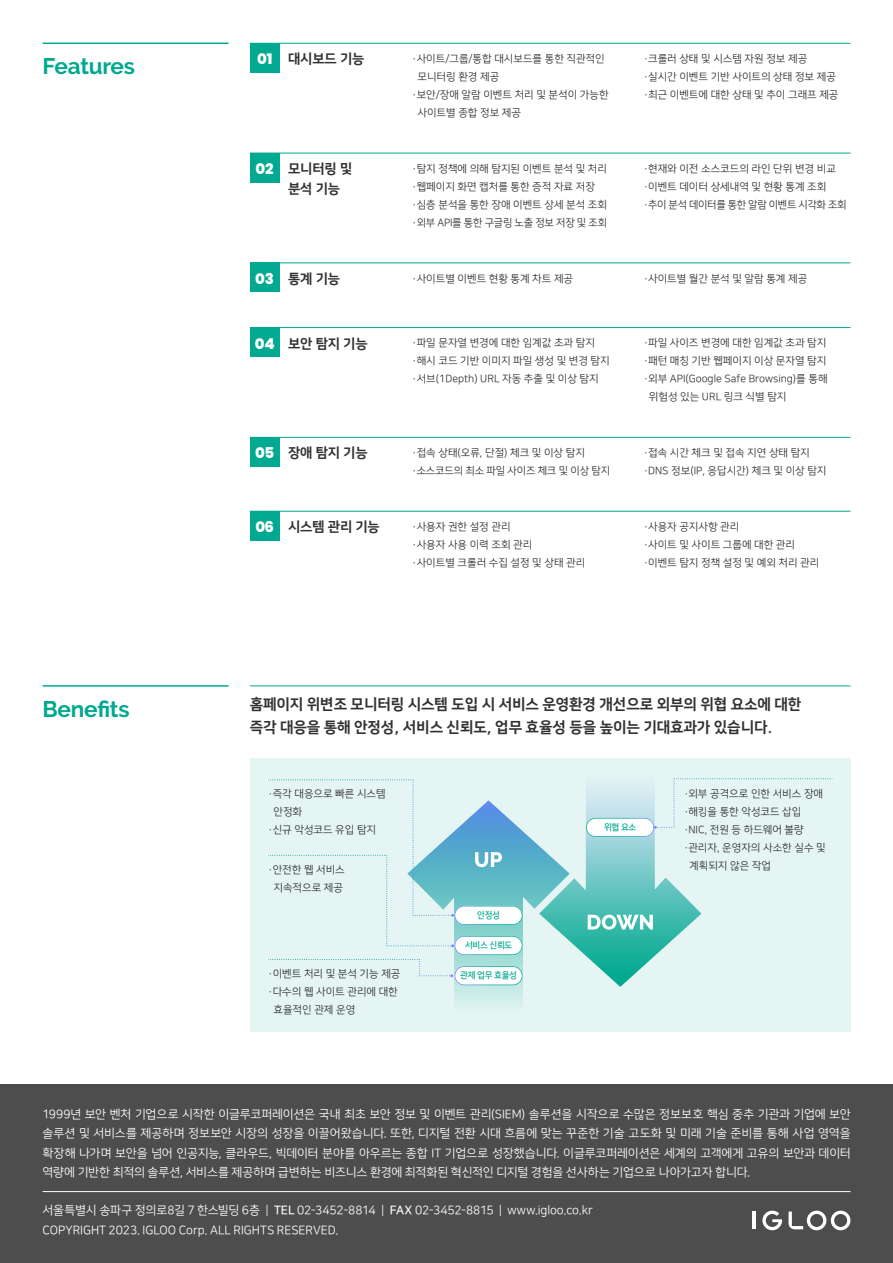
<style>
.page{position:relative;width:893px;height:1263px;background:#fff}
.page>*{position:absolute;margin:0;border:0;box-sizing:border-box;transform-origin:0 0}
.t1{font:700 22.5px "Raleway";letter-spacing:-.01em;color:#00a98f}
.t2{font:15px/22.5px "Nanum Square OTFEB";letter-spacing:-.01em;color:#323232}
.t3{font:13.5px/19.5px "Nanum Square OTFEB";letter-spacing:-.01em;color:#323232}
.t4{font:12px/19.5px "Nanum Square OTFR";letter-spacing:-.005em;color:#fff}
.t5{font:10.5px/18px "Nanum Square OTFR";color:#323232}
.t6{font:9px "Nanum Square OTFB";letter-spacing:-.03em;color:#00a98f;scale:.95 1}
.s1{font-family:"Poppins";font-weight:800;font-size:15px;color:#fff}
.s2{font-family:"Nanum Square OTFB"}
</style>
<div class="page">
<div style="left:0;top:1084px;width:893px;height:179px;background:#4d4d4d"></div>
<hr style="left:753px;top:1211px;width:3px;height:18px;background:#fff">
<svg style="left:789px;top:1210px;width:61px;height:20px"></svg>
<svg style="left:762px;top:1210px;width:20px;height:20px"></svg>
<hr style="left:43px;top:43px;width:186px;height:1px;background:#00a98f">
<hr style="left:43px;top:1191px;width:807px;height:1px;background:#fff">
<hr style="left:43px;top:685px;width:186px;height:2px;background:#00a98f">
<hr style="left:250px;top:685px;width:600px;height:1px;background:#00a98f">
<hr style="left:250px;top:437px;width:600px;height:1px;background:#00a98f">
<div style="left:250px;top:437px;width:30px;height:30px;background:#00a98f"></div>
<hr style="left:250px;top:327px;width:600px;height:1px;background:#00a98f">
<div style="left:250px;top:327px;width:30px;height:30px;background:#00a98f"></div>
<hr style="left:250px;top:262px;width:600px;height:1px;background:#00a98f">
<div style="left:250px;top:262px;width:30px;height:30px;background:#00a98f"></div>
<hr style="left:250px;top:153px;width:600px;height:1px;background:#00a98f">
<div style="left:250px;top:153px;width:30px;height:29px;background:#00a98f"></div>
<hr style="left:250px;top:43px;width:600px;height:1px;background:#00a98f">
<div style="left:250px;top:43px;width:30px;height:30px;background:#00a98f"></div>
<hr style="left:250px;top:511px;width:600px;height:1px;background:#00a98f">
<div style="left:250px;top:511px;width:30px;height:30px;background:#00a98f"></div>
<div style="left:250px;top:758px;width:600px;height:273px;background:#e5f5f3"></div>
<svg style="left:268px;top:778px;width:565px;height:226px"></svg>
<h1 class="t1" style="left:43px;top:53px;width:94px">Features</h1>
<p class="t3" style="left:257px;top:49px;width:109px"><span class="s1">01</span> 대시보드 기능</p>
<p class="t3" style="left:288px;top:159px;width:66px;text-indent:-32px"><span class="s1">02</span> 모니터링 및 분석 기능</p>
<p class="t5" style="left:412px;top:50px;width:194px">·사이트/그룹/통합 대시보드를 통한 직관적인</p>
<p class="t5" style="left:418px;top:68px;width:83px">모니터링 환경 제공</p>
<p class="t5" style="left:412px;top:86px;width:198px">·보안/장애 알람 이벤트 처리 및 분석이 가능한</p>
<p class="t5" style="left:418px;top:104px;width:105px">사이트별 종합 정보 제공</p>
<p class="t5" style="left:644px;top:50px;width:196px">·크롤러 상태 및 시스템 자원 정보 제공 ·실시간 이벤트 기반 사이트의 상태 정보 제공 ·최근 이벤트에 대한 상태 및 추이 그래프 제공</p>
<p class="t5" style="left:412px;top:160px;width:196px">·탐지 정책에 의해 탐지된 이벤트 분석 및 처리 ·웹페이지 화면 캡처를 통한 증적 자료 저장 ·심층 분석을 통한 장애 이벤트 상세 분석 조회 ·외부 API를 통한 구글링 노출 정보 저장 및 조회</p>
<p class="t5" style="left:644px;top:160px;width:204px">·현재와 이전 소스코드의 라인 단위 변경 비교 ·이벤트 데이터 상세내역 및 현황 통계 조회 ·추이 분석 데이터를 통한 알람 이벤트 시각화 조회</p>
<p class="t3" style="left:255px;top:269px;width:86px"><span class="s1">03</span> 통계 기능</p>
<p class="t5" style="left:412px;top:270px;width:162px">·사이트별 이벤트 현황 통계 차트 제공</p>
<p class="t5" style="left:644px;top:270px;width:165px">·사이트별 월간 분석 및 알람 통계 제공</p>
<p class="t3" style="left:255px;top:334px;width:114px"><span class="s1">04</span> 보안 탐지 기능</p>
<p class="t5" style="left:412px;top:334px;width:199px">·파일 문자열 변경에 대한 임계값 초과 탐지 ·해시 코드 기반 이미지 파일 생성 및 변경 탐지 ·서브(1Depth) URL 자동 추출 및 이상 탐지</p>
<p class="t5" style="left:644px;top:334px;width:184px">·파일 사이즈 변경에 대한 임계값 초과 탐지</p>
<p class="t5" style="left:644px;top:352px;width:184px">·패턴 매칭 기반 웹페이지 이상 문자열 탐지</p>
<p class="t5" style="left:644px;top:370px;width:185px">·외부 API(Google Safe Browsing)를 통해</p>
<p class="t5" style="left:649px;top:388px;width:139px">위험성 있는 URL 링크 식별 탐지</p>
<p class="t3" style="left:255px;top:443px;width:114px"><span class="s1">05</span> 장애 탐지 기능</p>
<p class="t5" style="left:412px;top:444px;width:199px">·접속 상태(오류, 단절) 체크 및 이상 탐지 ·소스코드의 최소 파일 사이즈 체크 및 이상 탐지</p>
<p class="t5" style="left:644px;top:444px;width:184px">·접속 시간 체크 및 접속 지연 상태 탐지 ·DNS 정보(IP, 응답시간) 체크 및 이상 탐지</p>
<p class="t3" style="left:255px;top:517px;width:126px"><span class="s1">06</span> 시스템 관리 기능</p>
<p class="t5" style="left:412px;top:518px;width:175px">·사용자 권한 설정 관리<br>·사용자 사용 이력 조회 관리<br>·사이트별 크롤러 수집 설정 및 상태 관리</p>
<p class="t5" style="left:644px;top:518px;width:177px">·사용자 공지사항 관리<br>·사이트 및 사이트 그룹에 대한 관리 ·이벤트 탐지 정책 설정 및 예외 처리 관리</p>
<h1 class="t1" style="left:43px;top:696px;width:89px">Benefits</h1>
<h2 class="t2" style="left:250px;top:693px;width:553px">홈페이지 위변조 모니터링 시스템 도입 시 서비스 운영환경 개선으로 외부의 위협 요소에 대한 즉각 대응을 통해 안정성, 서비스 신뢰도, 업무 효율성 등을 높이는 기대효과가 있습니다.</h2>
<p class="t5" style="left:268px;top:784px;width:119px">·즉각 대응으로 빠른 시스템</p>
<p class="t5" style="left:274px;top:802px;width:30px">안정화</p>
<p class="t5" style="left:268px;top:820px;width:109px">·신규 악성코드 유입 탐지</p>
<p class="t5" style="left:268px;top:861px;width:78px;text-align:center">·안전한 웹 서비스 지속적으로 제공</p>
<p class="t5" style="left:268px;top:965px;width:134px">·이벤트 처리 및 분석 기능 제공</p>
<p class="t5" style="left:268px;top:983px;width:131px">·다수의 웹 사이트 관리에 대한</p>
<p class="t5" style="left:274px;top:1001px;width:83px">효율적인 관제 운영</p>
<p class="t6" style="left:477px;top:910px;width:26px">안정성</p>
<p class="t6" style="left:465px;top:940px;width:51px">서비스 신뢰도</p>
<p class="t6" style="left:460px;top:970px;width:61px">관제 업무 효율성</p>
<p class="t6" style="left:604px;top:822px;width:35px">위협 요소</p>
<p class="t5" style="left:684px;top:784px;width:141px">·외부 공격으로 인한 서비스 장애</p>
<p class="t5" style="left:684px;top:802px;width:119px">·해킹을 통한 악성코드 삽입</p>
<p class="t5" style="left:684px;top:820px;width:121px">·NIC, 전원 등 하드웨어 불량</p>
<p class="t5" style="left:684px;top:838px;width:143px">·관리자, 운영자의 사소한 실수 및</p>
<p class="t5" style="left:689px;top:856px;width:83px">계획되지 않은 작업</p>
<p class="t4" style="left:43px;top:1104px;width:810px;text-align:justify">1999년 보안 벤처 기업으로 시작한 이글루코퍼레이션은 국내 최초 보안 정보 및 이벤트 관리(SIEM) 솔루션을 시작으로 수많은 정보보호 핵심 중추 기관과 기업에 보안 솔루션 및 서비스를 제공하며 정보보안 시장의 성장을 이끌어왔습니다. 또한, 디지털 전환 시대 흐름에 맞는 꾸준한 기술 고도화 및 미래 기술 준비를 통해 사업 영역을 확장해 나가며 보안을 넘어 인공지능, 클라우드, 빅데이터 분야를 아우르는 종합 IT 기업으로 성장했습니다. 이글루코퍼레이션은 세계의 고객에게 고유의 보안과 데이터 역량에 기반한 최적의 솔루션, 서비스를 제공하며 급변하는 비즈니스 환경에 최적화된 혁신적인 디지털 경험을 선사하는 기업으로 나아가고자 합니다.</p>
<p class="t4" style="left:43px;top:1201px;width:552px">서울특별시 송파구 정의로8길 7 한스빌딩 6층 | <span class="s2">TEL</span> 02-3452-8814 | <span class="s2">FAX</span> 02-3452-8815 | www.igloo.co.kr<br>COPYRIGHT 2023. IGLOO Corp. ALL RIGHTS RESERVED.</p>
</div>
